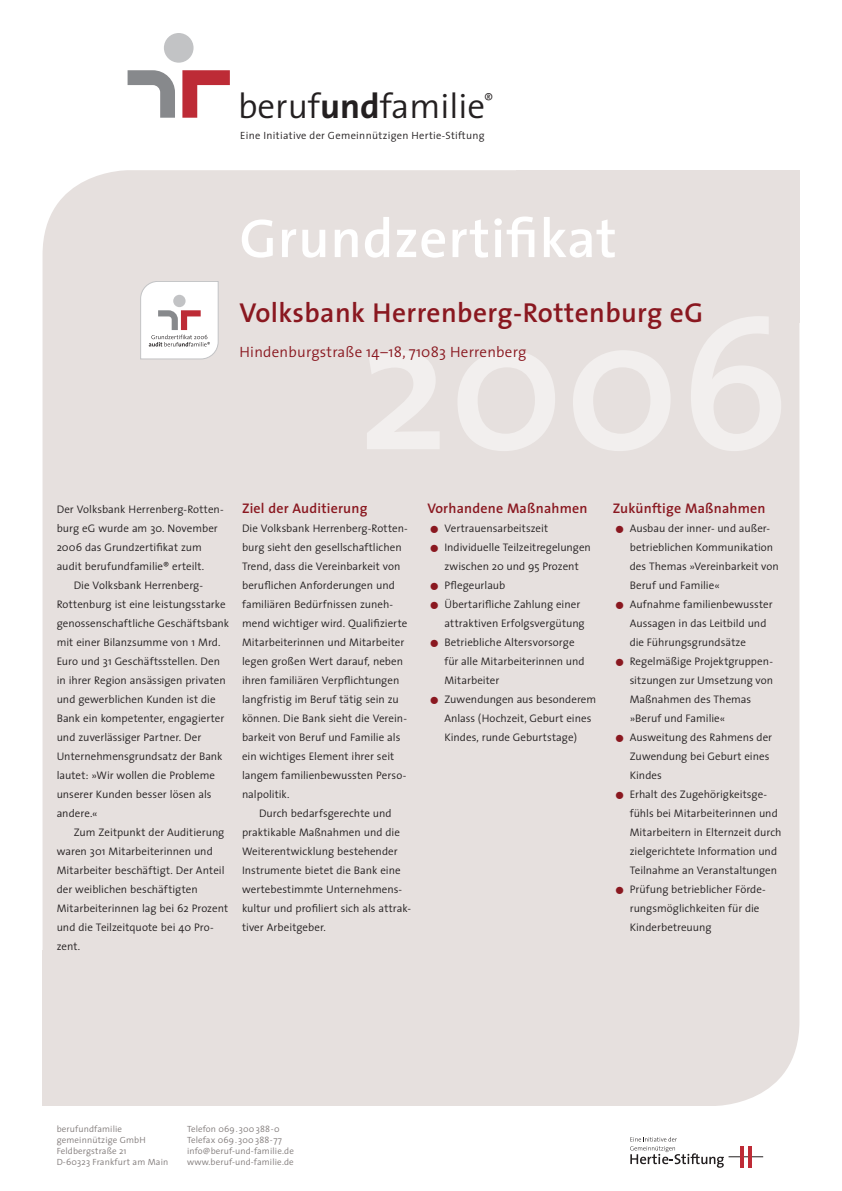
<style>
.page{position:relative;width:842px;height:1191px;background:#fff}
.page>*{position:absolute;margin:0;border:0;box-sizing:border-box;transform-origin:0 0}
.t1{font:600 55px "The Sans";letter-spacing:.015em;color:#fff}
.t2{font:300 35px "The Sans";color:#231f20}
.t3{font:600 27.5px "The Sans";letter-spacing:.015em;color:#8a1820}
.t4{font:300 15px "The Sans";letter-spacing:.015em;color:#8a1820}
.t5{font:600 14px "The Sans";letter-spacing:.015em;color:#8a1820}
.t6{font:300 11px/19px "The Sans";color:#231f20}
.t7{font:300 10.5px "The Sans";letter-spacing:.03em;color:#231f20}
.t8{font:300 9px/11px "The Sans";letter-spacing:.015em;color:#817b7a}
.s1{font-weight:700}
.s2{font-size:33px;color:#8a1820}
</style>
<div class="page">
<div style="left:43px;top:170px;width:756px;height:936px;background:#e6e0de;border-radius:85px"></div>
<div style="left:516px;top:170px;width:283px;height:153px;background:#e6e0de"></div>
<div style="left:43px;top:950px;width:283px;height:156px;background:#e6e0de"></div>
<svg style="left:140px;top:281px;width:78px;height:78px;background:#f0eaeb"></svg>
<hr style="left:728px;top:1156px;width:35px;height:1px;background:#231f20">
<hr style="left:740px;top:1145px;width:3px;height:22px;background:#be2b36">
<hr style="left:748px;top:1145px;width:4px;height:22px;background:#be2b36">
<svg style="left:630px;top:1137px;width:94px;height:30px"></svg>
<div style="left:164px;top:33px;width:30px;height:30px;background:#c2c3c5;border-radius:50%"></div>
<svg style="left:182px;top:70px;width:48px;height:48px"></svg>
<svg style="left:128px;top:70px;width:47px;height:48px"></svg>
<h2 class="t2" style="left:238px;top:77px;width:257px">beruf<span class="s1">und</span>familie<sup>®</sup></h2>
<p class="t7" style="left:240px;top:127px;width:246px">Eine Initiative der Gemeinnützigen Hertie-Stiftung</p>
<h1 class="t1" style="left:240px;top:193px;width:379px">Grundzertifikat</h1>
<h3 class="t3" style="left:240px;top:290px;width:465px">Volksbank Herrenberg-Rottenburg eG</h3>
<h3 class="t4" style="left:240px;top:340px;width:288px">Hindenburgstraße 14–18, 71083 Herrenberg</h3>
<p class="t6" style="left:57px;top:499px;width:168px">Der Volksbank Herrenberg-Rotten-</p>
<p class="t6" style="left:57px;top:518px;width:163px">burg eG wurde am 30. November</p>
<p class="t6" style="left:57px;top:537px;width:147px">2006 das Grundzertifikat zum</p>
<p class="t6" style="left:57px;top:556px;width:149px">audit berufundfamilie® erteilt.</p>
<p class="t6" style="left:74px;top:575px;width:131px">Die Volksbank Herrenberg-</p>
<p class="t6" style="left:57px;top:594px;width:170px">Rottenburg ist eine leistungsstarke</p>
<p class="t6" style="left:57px;top:613px;width:174px">genossenschaftliche Geschäftsbank</p>
<p class="t6" style="left:57px;top:632px;width:165px">mit einer Bilanzsumme von 1 Mrd.</p>
<p class="t6" style="left:57px;top:651px;width:165px">Euro und 31 Geschäftsstellen. Den</p>
<p class="t6" style="left:57px;top:670px;width:170px">in ihrer Region ansässigen privaten</p>
<p class="t6" style="left:57px;top:689px;width:160px">und gewerblichen Kunden ist die</p>
<p class="t6" style="left:57px;top:708px;width:169px">Bank ein kompetenter, engagierter</p>
<p class="t6" style="left:57px;top:727px;width:146px">und zuverlässiger Partner. Der</p>
<p class="t6" style="left:57px;top:746px;width:167px">Unternehmensgrundsatz der Bank</p>
<p class="t6" style="left:57px;top:765px;width:160px">lautet: »Wir wollen die Probleme</p>
<p class="t6" style="left:57px;top:784px;width:156px">unserer Kunden besser lösen als</p>
<p class="t6" style="left:57px;top:803px;width:42px">andere.«</p>
<p class="t6" style="left:74px;top:822px;width:152px">Zum Zeitpunkt der Auditierung</p>
<p class="t6" style="left:57px;top:841px;width:158px">waren 301 Mitarbeiterinnen und</p>
<p class="t6" style="left:57px;top:860px;width:169px">Mitarbeiter beschäftigt. Der Anteil</p>
<p class="t6" style="left:57px;top:879px;width:143px">der weiblichen beschäftigten</p>
<p class="t6" style="left:57px;top:898px;width:173px">Mitarbeiterinnen lag bei 62 Prozent</p>
<p class="t6" style="left:57px;top:917px;width:159px">und die Teilzeitquote bei 40 Pro-</p>
<p class="t6" style="left:57px;top:936px;width:25px">zent.</p>
<p class="t5" style="left:242px;top:497px;width:127px">Ziel der Auditierung</p>
<p class="t6" style="left:242px;top:518px;width:167px">Die Volksbank Herrenberg-Rotten&shy;burg sieht den gesellschaftlichen<br>Trend, dass die Vereinbarkeit von beruflichen Anforderungen und familiären Bedürfnissen zuneh&shy;mend wichtiger wird. Qualifizierte<br>Mitarbeiterinnen und Mitarbeiter legen großen Wert darauf, neben ihren familiären Verpflichtungen langfristig im Beruf tätig sein zu können. Die Bank sieht die Verein&shy;barkeit von Beruf und Familie als ein wichtiges Element ihrer seit langem familienbewussten Perso&shy;nalpolitik.</p>
<p class="t6" style="left:242px;top:803px;width:171px;text-indent:17px">Durch bedarfsgerechte und praktikable Maßnahmen und die<br>Weiterentwicklung bestehender<br>Instrumente bietet die Bank eine wertebestimmte Unternehmens&shy;kultur und profiliert sich als attrak&shy;tiver Arbeitgeber.</p>
<p class="t5" style="left:427px;top:497px;width:162px">Vorhandene Maßnahmen</p>
<p class="t6" style="left:427px;top:518px;width:122px"><span class="s2">•</span> Vertrauensarbeitszeit</p>
<p class="t6" style="left:427px;top:537px;width:165px;text-align:center"><span class="s2">•</span> Individuelle Teilzeitregelungen zwischen 20 und 95 Prozent</p>
<p class="t6" style="left:427px;top:575px;width:79px"><span class="s2">•</span> Pflegeurlaub</p>
<p class="t6" style="left:444px;top:594px;width:142px;text-indent:-17px"><span class="s2">•</span> Übertarifliche Zahlung einer attraktiven Erfolgsvergütung</p>
<p class="t6" style="left:444px;top:632px;width:142px;text-indent:-17px"><span class="s2">•</span> Betriebliche Altersvorsorge für alle Mitarbeiterinnen und<br>Mitarbeiter</p>
<p class="t6" style="left:444px;top:689px;width:153px;text-indent:-17px"><span class="s2">•</span> Zuwendungen aus besonderem<br>Anlass (Hochzeit, Geburt eines<br>Kindes, runde Geburtstage)</p>
<p class="t5" style="left:613px;top:497px;width:154px">Zukünftige Maßnahmen</p>
<p class="t6" style="left:630px;top:518px;width:151px;text-indent:-17px"><span class="s2">•</span> Ausbau der inner- und außer&shy;betrieblichen Kommunikation des Themas »Vereinbarkeit von<br>Beruf und Familie«</p>
<p class="t6" style="left:630px;top:594px;width:144px;text-indent:-17px"><span class="s2">•</span> Aufnahme familienbewusster<br>Aussagen in das Leitbild und die Führungsgrundsätze</p>
<p class="t6" style="left:630px;top:651px;width:145px;text-indent:-17px"><span class="s2">•</span> Regelmäßige Projektgruppen&shy;sitzungen zur Umsetzung von<br>Maßnahmen des Themas »Beruf und Familie«</p>
<p class="t6" style="left:630px;top:727px;width:144px;text-indent:-17px"><span class="s2">•</span> Ausweitung des Rahmens der<br>Zuwendung bei Geburt eines<br>Kindes</p>
<p class="t6" style="left:630px;top:784px;width:153px;text-indent:-17px"><span class="s2">•</span> Erhalt des Zugehörigkeitsge&shy;fühls bei Mitarbeiterinnen und<br>Mitarbeitern in Elternzeit durch zielgerichtete Information und<br>Teilnahme an Veranstaltungen</p>
<p class="t6" style="left:630px;top:879px;width:138px;text-indent:-17px"><span class="s2">•</span> Prüfung betrieblicher Förde&shy;rungsmöglichkeiten für die<br>Kinderbetreuung</p>
<p class="t8" style="left:57px;top:1123px;width:113px">berufundfamilie gemeinnützige GmbH<br>Feldbergstraße 21<br>D-60323 Frankfurt am Main</p>
<p class="t8" style="left:187px;top:1123px;width:108px">Telefon 069.300 388-0<br>Telefax 069.300 388-77 info@beruf-und-familie.de www.beruf-und-familie.de</p>
</div>
